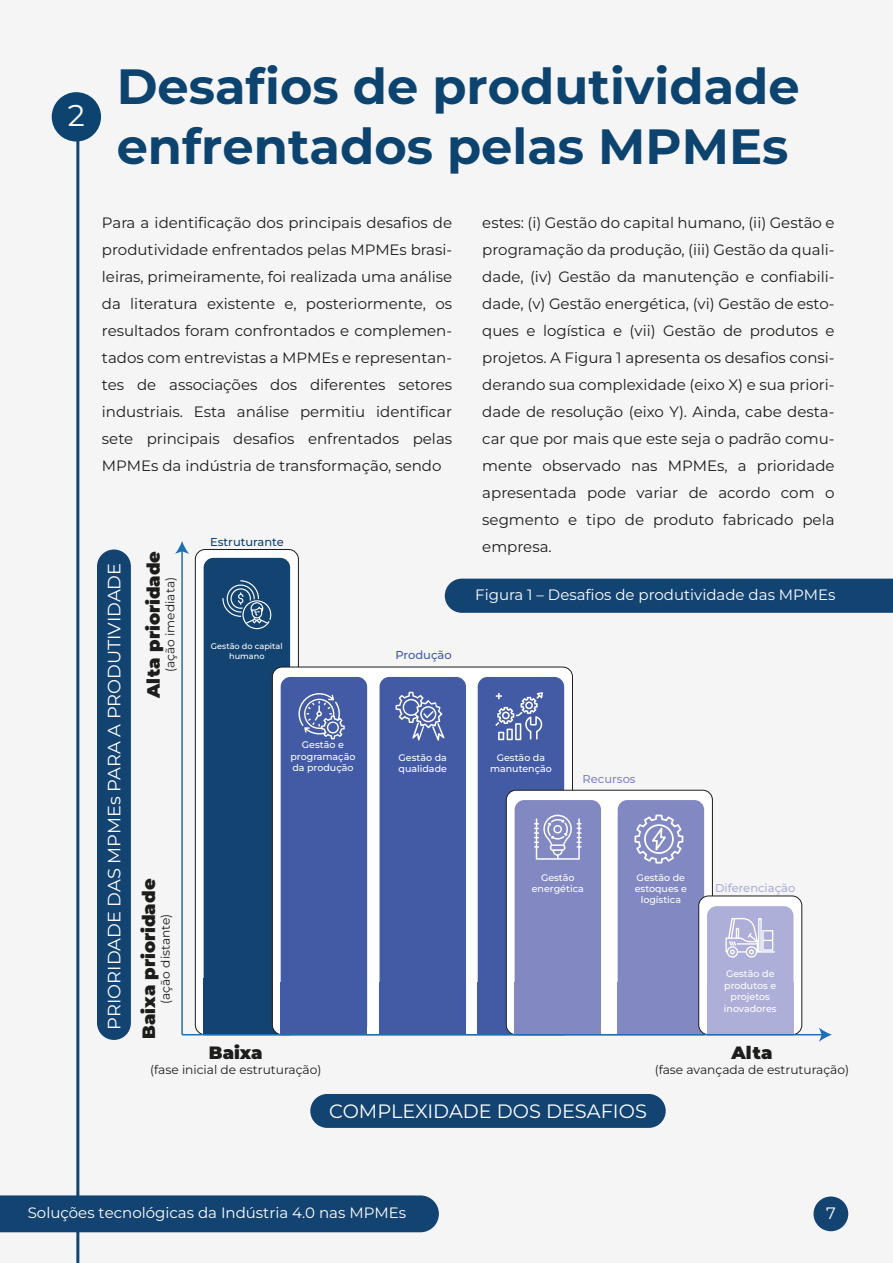
<style>
.page{position:relative;width:893px;height:1263px;background:#f5f5f5}
.page>*{position:absolute;margin:0;border:0;box-sizing:border-box;transform-origin:0 0}
.t1{font:700 49.5px/59.4px "Montserrat";color:#0c446f}
.t2{font:30px "Montserrat";color:#fff}
.t3{font:19.35px "Montserrat";color:#fff}
.t4{font:900 17.85px "Montserrat";color:#1d1d1b}
.t5{font:17.85px "Montserrat";color:#fff}
.t6{font:16.5px "Montserrat";color:#fff}
.t7{font:15px/27px "Montserrat";color:#1d1d1b;text-align:justify}
.t8{font:15px "Montserrat";color:#fff}
.t9{font:12.3px "Montserrat";color:#1d1d1b}
.t10{font:500 11.55px "Montserrat";color:#adafd8}
.t11{font:500 11.55px "Montserrat";color:#124371}
.t12{font:500 11.55px "Montserrat";color:#435ba4}
.t13{font:500 11.55px "Montserrat";color:#8289c2}
.t14{font:500 9.45px/11.4px "Montserrat";color:#fff;text-align:center}
.t15{font:500 8.1px/9.8px "Montserrat";color:#fff;text-align:center}
</style>
<div class="page">
<div style="left:97px;top:549px;width:34px;height:491px;background:#124371;border-radius:17px"></div>
<div style="left:310px;top:1094px;width:356px;height:34px;background:#124371;border-radius:17px"></div>
<div style="left:813px;top:1196px;width:35px;height:35px;background:#124371;border-radius:50%"></div>
<div style="left:195px;top:549px;width:103px;height:486px;background:#fff;border-radius:10px"></div>
<div style="left:195px;top:549px;width:104px;height:486px;border:1px solid #1d1d1b;border-radius:10px"></div>
<div style="left:204px;top:558px;width:86px;height:477px;background:#124371;border-radius:10px"></div>
<svg style="left:222px;top:580px;width:49px;height:49px"></svg>
<div style="left:204px;top:978px;width:86px;height:56px;background:#124371"></div>
<hr style="left:181px;top:550px;width:2px;height:485px;background:#1d70b7">
<svg style="left:175px;top:541px;width:14px;height:13px"></svg>
<svg style="left:272px;top:667px;width:300px;height:368px;fill:#fff"></svg>
<div style="left:478px;top:677px;width:86px;height:358px;background:#435ba4;border-radius:10px"></div>
<div style="left:478px;top:982px;width:86px;height:53px;background:#435ba4"></div>
<div style="left:281px;top:677px;width:86px;height:358px;background:#435ba4;border-radius:10px"></div>
<div style="left:380px;top:677px;width:86px;height:358px;background:#435ba4;border-radius:10px"></div>
<svg style="left:298px;top:693px;width:47px;height:46px"></svg>
<svg style="left:396px;top:692px;width:48px;height:49px"></svg>
<svg style="left:495px;top:692px;width:48px;height:48px"></svg>
<div style="left:281px;top:982px;width:86px;height:53px;background:#435ba4"></div>
<div style="left:380px;top:982px;width:86px;height:53px;background:#435ba4"></div>
<div style="left:506px;top:790px;width:206px;height:245px;background:#fff;border-radius:10px"></div>
<div style="left:506px;top:790px;width:207px;height:245px;border:1px solid #1d1d1b;border-radius:10px"></div>
<div style="left:515px;top:800px;width:86px;height:235px;background:#8289c2;border-radius:10px"></div>
<div style="left:618px;top:800px;width:86px;height:235px;background:#8289c2;border-radius:10px"></div>
<svg style="left:634px;top:815px;width:49px;height:48px"></svg>
<div style="left:618px;top:982px;width:86px;height:53px;background:#8289c2"></div>
<div style="left:515px;top:982px;width:86px;height:53px;background:#8289c2"></div>
<div style="left:699px;top:896px;width:103px;height:139px;background:#fff;border-radius:10px"></div>
<div style="left:698px;top:896px;width:104px;height:139px;border:1px solid #1d1d1b;border-radius:10px"></div>
<div style="left:707px;top:906px;width:86px;height:129px;background:#adafd8;border-radius:10px"></div>
<div style="left:707px;top:982px;width:86px;height:53px;background:#adafd8"></div>
<svg style="left:534px;top:814px;width:48px;height:46px"></svg>
<hr style="left:182px;top:1034px;width:641px;height:1px;background:#1d70b7">
<svg style="left:819px;top:1027px;width:13px;height:15px"></svg>
<svg style="left:725px;top:918px;width:50px;height:40px"></svg>
<div style="left:53px;top:94px;width:47px;height:46px;background:#0c446f;border-radius:50%"></div>
<div style="left:52px;top:92px;width:49px;height:49px;border:3px solid #0c446f;border-radius:50%"></div>
<div style="left:445px;top:579px;width:448px;height:34px;background:#124371"></div>
<hr style="left:76px;top:140px;width:3px;height:1123px;background:#124371">
<div style="left:0;top:1195px;width:439px;height:37px;background:#124371"></div>
<h2 class="t2" style="left:68px;top:95px;width:19px">2</h2>
<h1 class="t1" style="left:117px;top:56px;width:685px">Desafios de produtividade enfrentados pelas MPMEs</h1>
<p class="t7" style="left:102px;top:209px;width:352px">Para a identificação dos principais desafios de produtividade enfrentados pelas MPMEs brasi&shy;leiras, primeiramente, foi realizada uma análise da literatura existente e, posteriormente, os resultados foram confrontados e complemen&shy;tados com entrevistas a MPMEs e representan&shy;tes de associações dos diferentes setores industriais. Esta análise permitiu identificar sete principais desafios enfrentados pelas MPMEs da indústria de transformação, sendo</p>
<p class="t7" style="left:482px;top:209px;width:354px">estes: (i) Gestão do capital humano, (ii) Gestão e programação da produção, (iii) Gestão da quali&shy;dade, (iv) Gestão da manutenção e confiabili&shy;dade, (v) Gestão energética, (vi) Gestão de esto&shy;ques e logística e (vii) Gestão de produtos e projetos. A Figura 1 apresenta os desafios consi&shy;derando sua complexidade (eixo X) e sua priori&shy;dade de resolução (eixo Y). Ainda, cabe desta&shy;car que por mais que este seja o padrão comu&shy;mente observado nas MPMEs, a prioridade apresentada pode variar de acordo com o segmento e tipo de produto fabricado pela empresa.</p>
<p class="t11" style="left:210px;top:534px;width:75px">Estruturante</p>
<p class="t4" style="left:142px;top:698px;width:149px;rotate:-90deg">Alta prioridade</p>
<p class="t5" style="left:102px;top:1030px;width:468px;rotate:-90deg">PRIORIDADE DAS MPMEs PARA A PRODUTIVIDADE</p>
<p class="t9" style="left:162px;top:672px;width:96px;rotate:-90deg">(ação imediata)</p>
<p class="t8" style="left:475px;top:585px;width:362px">Figura 1 – Desafios de produtividade das MPMEs</p>
<p class="t15" style="left:211px;top:641px;width:73px">Gestão do capital humano</p>
<p class="t12" style="left:396px;top:647px;width:58px">Produção</p>
<p class="t14" style="left:290px;top:739px;width:66px">Gestão e programação da produção</p>
<p class="t14" style="left:399px;top:751px;width:50px;text-align:left">Gestão da qualidade</p>
<p class="t14" style="left:490px;top:751px;width:63px">Gestão da manutenção</p>
<p class="t13" style="left:582px;top:772px;width:55px">Recursos</p>
<p class="t14" style="left:532px;top:871px;width:53px">Gestão energética</p>
<p class="t14" style="left:635px;top:871px;width:54px">Gestão de estoques e logística</p>
<p class="t4" style="left:137px;top:1039px;width:161px;rotate:-90deg">Baixa prioridade</p>
<p class="t10" style="left:715px;top:880px;width:82px">Diferenciação</p>
<p class="t9" style="left:157px;top:1004px;width:92px;rotate:-90deg">(ação distante)</p>
<p class="t14" style="left:724px;top:968px;width:54px">Gestão de produtos e projetos inovadores</p>
<p class="t4" style="left:209px;top:1041px;width:55px">Baixa</p>
<p class="t9" style="left:150px;top:1061px;width:173px">(fase inicial de estruturação)</p>
<p class="t4" style="left:731px;top:1041px;width:43px">Alta</p>
<p class="t9" style="left:655px;top:1061px;width:196px">(fase avançada de estruturação)</p>
<p class="t3" style="left:329px;top:1098px;width:319px">COMPLEXIDADE DOS DESAFIOS</p>
<p class="t8" style="left:28px;top:1203px;width:380px">Soluções tecnológicas da Indústria 4.0 nas MPMEs</p>
<p class="t6" style="left:826px;top:1202px;width:11px">7</p>
</div>
